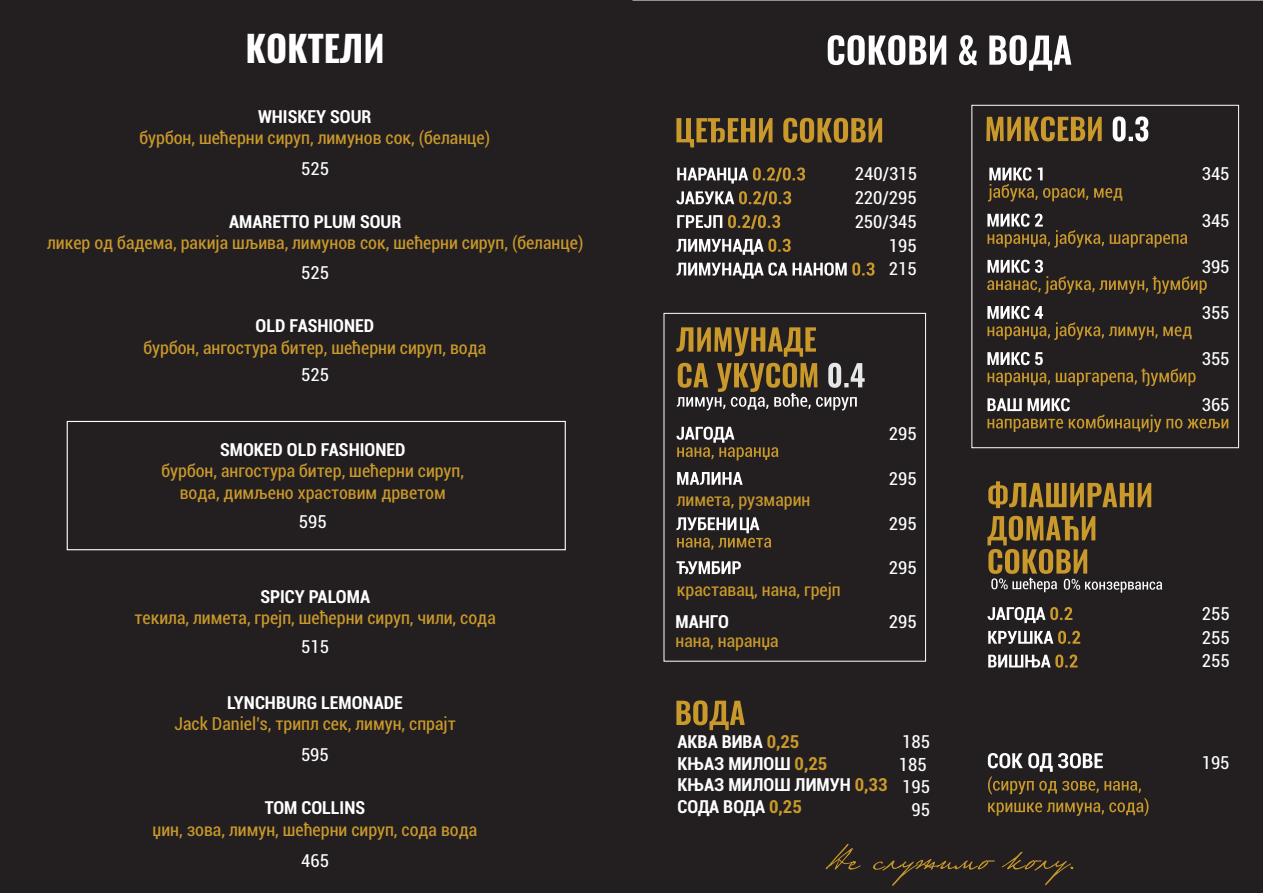
<style>
.page{position:relative;width:1263px;height:893px;background:#fff}
.page>*{position:absolute;margin:0;border:0;box-sizing:border-box;transform-origin:0 0}
.t1{font:36px "Oswald";color:#fff}
.t2{font:condensed 18.3px "Roboto";color:#fff}
.t3{font:condensed 18px/21.6px "Roboto";color:#ca992b;text-align:center}
.t4{font:700 condensed 18px/21.6px "Roboto";color:#fff}
.t5{font:condensed 18px/23.9px "Roboto";color:#fff;text-align:right}
.s1{color:#ca992b}
</style>
<div class="page">
<div style="left:0;top:0;width:630px;height:893px;background:#231f20"></div>
<div style="left:67px;top:421px;width:499px;height:129px;border:1px solid #fff"></div>
<div style="left:630px;top:0;width:633px;height:893px;background:#231f20"></div>
<svg style="left:676px;top:167px;width:198px;height:112px;background:#47413c"></svg>
<svg style="left:676px;top:118px;width:206px;height:29px;background:#705725"></svg>
<svg style="left:986px;top:116px;width:116px;height:25px;background:#826426"></svg>
<svg style="left:1113px;top:116px;width:35px;height:26px"></svg>
<svg style="left:676px;top:700px;width:69px;height:30px;background:#745a25"></svg>
<svg style="left:988px;top:167px;width:134px;height:35px;background:#483e31"></svg>
<svg style="left:987px;top:214px;width:200px;height:34px;background:#443a2d"></svg>
<svg style="left:987px;top:260px;width:220px;height:34px;background:#43392c"></svg>
<svg style="left:987px;top:306px;width:204px;height:34px;background:#443a2d"></svg>
<svg style="left:987px;top:352px;width:208px;height:34px;background:#443a2c"></svg>
<svg style="left:987px;top:398px;width:241px;height:34px;background:#473e30"></svg>
<div style="left:971px;top:105px;width:268px;height:343px;border:1px solid #fff"></div>
<svg style="left:828px;top:35px;width:243px;height:36px"></svg>
<svg style="left:826px;top:844px;width:247px;height:42px;background:#2f2720"></svg>
<svg style="left:987px;top:607px;width:93px;height:61px;background:#5d5750"></svg>
<svg style="left:987px;top:481px;width:175px;height:112px;background:#564629"></svg>
<svg style="left:676px;top:427px;width:102px;height:34px;background:#4f4639"></svg>
<svg style="left:676px;top:517px;width:95px;height:33px;background:#5e5548"></svg>
<svg style="left:676px;top:327px;width:189px;height:83px;background:#5a4c32"></svg>
<svg style="left:677px;top:472px;width:66px;height:13px"></svg>
<svg style="left:676px;top:561px;width:65px;height:13px"></svg>
<div style="left:664px;top:313px;width:262px;height:349px;border:1px solid #fff"></div>
<svg style="left:988px;top:753px;width:160px;height:63px;background:#4c4234"></svg>
<h1 class="t1" style="left:245px;top:21px;width:141px">КОКТЕЛИ</h1>
<p class="t4" style="left:258px;top:107px;width:115px">WHISKEY SOUR</p>
<p class="t3" style="left:139px;top:129px;width:352px">бурбон, шећерни сируп, лимунов сок, (беланце)</p>
<p class="t5" style="left:301px;top:158px;width:29px">525</p>
<p class="t4" style="left:229px;top:213px;width:174px">AMARETTO PLUM SOUR</p>
<p class="t3" style="left:47px;top:234px;width:538px">ликер од бадема, ракија шљива, лимунов сок, шећерни сируп, (беланце)</p>
<p class="t5" style="left:301px;top:263px;width:29px">525</p>
<p class="t4" style="left:256px;top:317px;width:120px">OLD FASHIONED</p>
<p class="t3" style="left:143px;top:338px;width:344px">бурбон, ангостура битер, шећерни сируп, вода</p>
<p class="t5" style="left:301px;top:365px;width:29px">525</p>
<p class="t4" style="left:220px;top:440px;width:187px">SMOKED OLD FASHIONED</p>
<p class="t3" style="left:161px;top:462px;width:304px">бурбон, ангостура битер, шећерни сируп, вода, димљено храстовим дрветом</p>
<p class="t5" style="left:299px;top:512px;width:29px">595</p>
<p class="t4" style="left:260px;top:587px;width:111px">SPICY PALOMA</p>
<p class="t3" style="left:135px;top:609px;width:363px">текила, лимета, грејп, шећерни сируп, чили, сода</p>
<p class="t5" style="left:301px;top:636px;width:29px">515</p>
<p class="t4" style="left:227px;top:693px;width:177px">LYNCHBURG LEMONADE</p>
<p class="t3" style="left:174px;top:715px;width:283px">Jack Daniel’s, трипл сек, лимун, спрајт</p>
<p class="t5" style="left:301px;top:744px;width:29px">595</p>
<p class="t4" style="left:265px;top:799px;width:102px">TOM COLLINS</p>
<p class="t3" style="left:152px;top:820px;width:326px">џин, зова, лимун, шећерни сируп, сода вода</p>
<p class="t5" style="left:301px;top:851px;width:29px">465</p>
<p class="t5" style="left:855px;top:164px;width:64px">240/315<br>220/295<br>250/345<br>195<br>215</p>
<p class="t3" style="left:677px;top:490px;width:135px">лимета, рузмарин</p>
<p class="t3" style="left:677px;top:580px;width:165px">краставац, нана, грејп</p>
<p class="t4" style="left:675px;top:613px;width:55px">МАНГО</p>
<p class="t3" style="left:675px;top:632px;width:105px">нана, наранџа</p>
<p class="t5" style="left:889px;top:423px;width:29px">295</p>
<p class="t5" style="left:889px;top:468px;width:29px">295</p>
<p class="t5" style="left:889px;top:514px;width:29px">295</p>
<p class="t5" style="left:889px;top:558px;width:29px">295</p>
<p class="t5" style="left:889px;top:612px;width:29px">295</p>
<p class="t4" style="left:677px;top:733px;width:211px">АКВА ВИВА <span class="s1">0,25<br></span>КЊАЗ МИЛОШ <span class="s1">0,25<br></span>КЊАЗ МИЛОШ ЛИМУН <span class="s1">0,33<br></span>СОДА ВОДА <span class="s1">0,25</span></p>
<p class="t5" style="left:902px;top:732px;width:29px">185</p>
<p class="t2" style="left:899px;top:757px;width:29px">185</p>
<p class="t5" style="left:911px;top:799px;width:20px">95</p>
<p class="t5" style="left:902px;top:777px;width:29px">195</p>
<p class="t5" style="left:1202px;top:164px;width:29px">345</p>
<p class="t5" style="left:1202px;top:210px;width:29px">345</p>
<p class="t5" style="left:1202px;top:256px;width:29px">395</p>
<p class="t5" style="left:1202px;top:302px;width:29px">355</p>
<p class="t5" style="left:1202px;top:348px;width:29px">355</p>
<p class="t5" style="left:1202px;top:395px;width:29px">365</p>
<p class="t5" style="left:1202px;top:604px;width:29px;text-align:justify">255<br>255<br>255</p>
<p class="t5" style="left:1202px;top:753px;width:29px">195</p>
</div>
